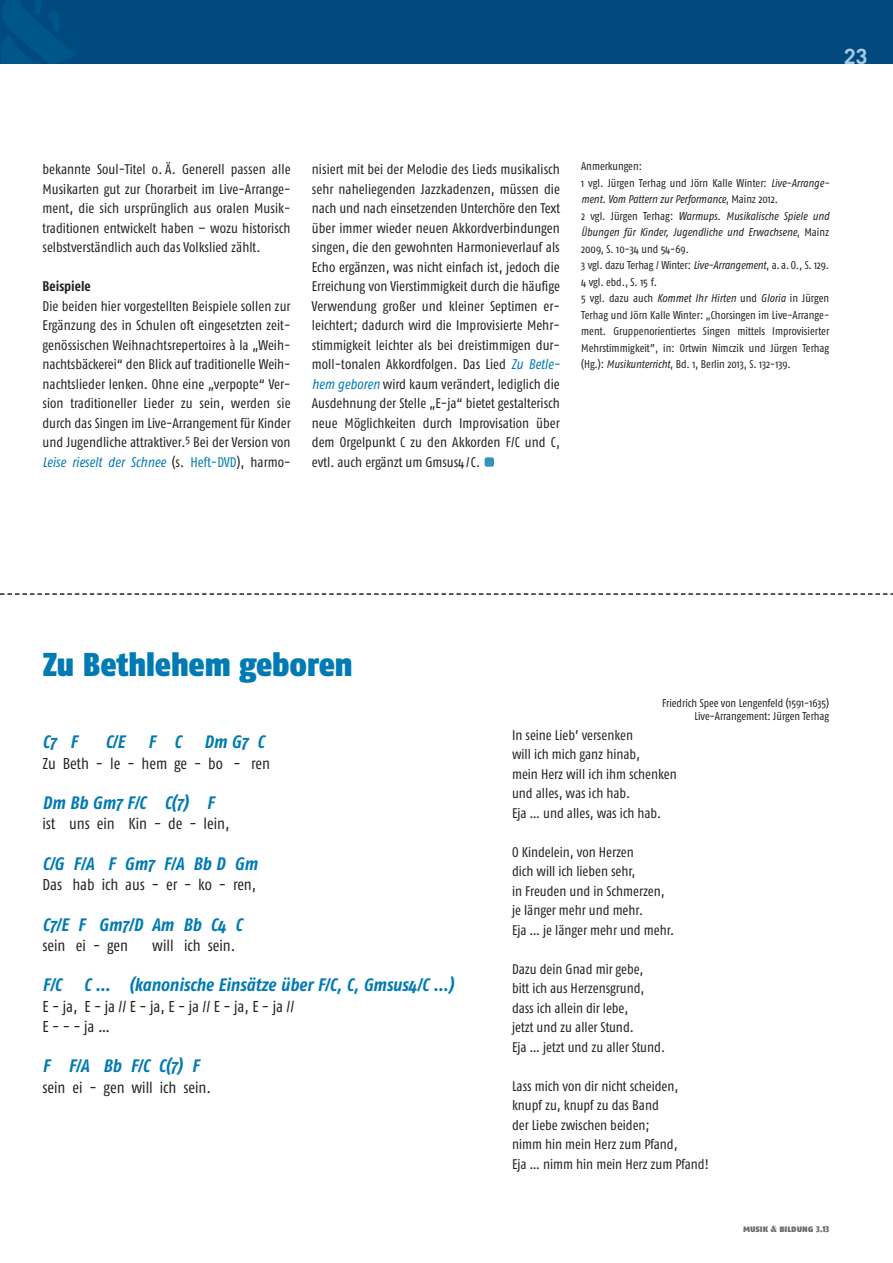
<style>
.page{position:relative;width:893px;height:1263px;background:#fff}
.page>*{position:absolute;margin:0;border:0;box-sizing:border-box;transform-origin:0 0}
.t1{font:900 33px "Fago Co";color:#007ab3}
.t2{font:700 21px "Trade Gothic";color:#a6c9e4}
.t3{font:italic 700 18px "Fago Co";color:#007ab3}
.t4{font:15.75px/20.2px "Fago Co";letter-spacing:-.005em;color:#231f20}
.t5{font:13.95px/19.5px "Fago Co";color:#231f20}
.t6{font:700 13.95px "Fago Co";color:#231f20}
.t7{font:11.25px/16.5px "Fago Co";color:#231f20}
.t8{font:9.9px "Fago Co Black Caps";letter-spacing:-.01em;color:#6c6d70}
.s1{font-style:italic;color:#007ab3}
.s2{color:#007ab3}
.s3{font-style:italic}
.s4{font-family:"Stencil";font-size:9.6px}
.s5{font-family:"Fago Co Black Lf";font-size:8.85px}
</style>
<div class="page">
<div style="left:0;top:0;width:893px;height:64px;background:#004a7f"></div>
<div style="left:485px;top:457px;width:9px;height:10px;background:#3394c4;border-radius:2px"></div>
<svg style="left:0;top:593px;width:893px;height:2px"></svg>
<h2 class="t2" style="left:844px;top:48px;width:25px">23</h2>
<p class="t5" style="left:43px;top:161px;width:250px;text-align:justify">bekannte Soul-Titel o. Ä. Generell passen alle Musikarten gut zur Chorarbeit im Live-Arrange&shy;ment, die sich ursprünglich aus oralen Musik - traditionen entwickelt haben – wozu historisch selbstverständlich auch das Volkslied zählt.</p>
<p class="t6" style="left:43px;top:281px;width:50px">Beispiele</p>
<p class="t5" style="left:43px;top:297px;width:250px;text-align:justify">Die beiden hier vorgestellten Beispiele sollen zur Ergänzung des in Schulen oft eingesetzten zeit&shy;genössischen Weihnachtsrepertoires à la „Weih&shy;nachtsbäckerei“ den Blick auf traditionelle Weih&shy;nachtslieder lenken. Ohne eine „verpopte“ Ver - sion traditioneller Lieder zu sein, werden sie durch das Singen im Live-Arrangement für Kinder und Jugendliche attraktiver.<sup>5</sup> Bei der Version von <span class="s1">Leise rieselt der Schnee</span> (s. <span class="s2">Heft-DVD</span>), harmo -</p>
<p class="t5" style="left:312px;top:161px;width:250px;text-align:justify">nisiert mit bei der Melodie des Lieds musikalisch sehr naheliegenden Jazzkadenzen, müssen die nach und nach einsetzenden Unterchöre den Text über immer wieder neuen Akkordverbindungen singen, die den gewohnten Harmonieverlauf als Echo ergänzen, was nicht einfach ist, jedoch die Erreichung von Vierstimmigkeit durch die häufige Verwendung großer und kleiner Septimen er&shy;leichtert; dadurch wird die Improvisierte Mehr&shy;stimmigkeit leichter als bei dreistimmigen dur&shy;moll-tonalen Akkordfolgen. Das Lied <span class="s1">Zu Betle&shy;hem geboren</span> wird kaum verändert, lediglich die Ausdehnung der Stelle „E-ja“ bietet gestalterisch neue Möglichkeiten durch Improvisation über dem Orgelpunkt C zu den Akkorden F/C und C, evtl. auch ergänzt um Gmsus4/C.</p>
<p class="t7" style="left:581px;top:159px;width:250px">Anmerkungen:<br>1 vgl. Jürgen Terhag und Jörn Kalle Winter: <span class="s3">Live-Arrange&shy;ment. Vom Pattern zur Performance</span>, Mainz 2012.<br>2 vgl. Jürgen Terhag: <span class="s3">Warmups. Musikalische Spiele und Übungen für Kinder, Jugendliche und Erwachsene</span>, Mainz 2009, S. 10-34 und 54-69.<br>3 vgl. dazu Terhag / Winter: <span class="s3">Live-Arrangement</span>, a. a. O., S. 129.<br>4 vgl. ebd., S. 15 f.<br>5 vgl. dazu auch <span class="s3">Kommet Ihr Hirten</span> und <span class="s3">Gloria</span> in Jürgen Terhag und Jörn Kalle Winter: „Chorsingen im Live-Arrange&shy;ment. Gruppenorientiertes Singen mittels Improvisierter Mehrstimmigkeit”, in: Ortwin Nimczik und Jürgen Terhag (Hg.): <span class="s3">Musikunterricht</span>, Bd. 1, Berlin 2013, S. 132-139.</p>
<h1 class="t1" style="left:43px;top:652px;width:312px">Zu Bethlehem geboren</h1>
<p class="t3" style="left:43px;top:735px;width:36px">C7 F</p>
<p class="t3" style="left:105px;top:735px;width:21px">C/E</p>
<p class="t3" style="left:148px;top:735px;width:34px">F C</p>
<p class="t3" style="left:204px;top:735px;width:61px">Dm G7 C</p>
<p class="t4" style="left:43px;top:754px;width:229px">Zu Beth - le - hem ge - bo - ren</p>
<p class="t3" style="left:43px;top:796px;width:173px">Dm Bb Gm7 F/C C(7) F</p>
<p class="t4" style="left:43px;top:815px;width:188px">ist uns ein Kin - de - lein,</p>
<p class="t3" style="left:43px;top:857px;width:216px">C/G F/A F Gm7 F/A Bb D Gm</p>
<p class="t4" style="left:43px;top:876px;width:215px">Das hab ich aus - er - ko - ren,</p>
<p class="t3" style="left:43px;top:918px;width:201px">C7/E F Gm7/D Am Bb C4 C</p>
<p class="t4" style="left:43px;top:937px;width:87px">sein ei - gen</p>
<p class="t4" style="left:152px;top:937px;width:85px">will ich sein.</p>
<p class="t3" style="left:43px;top:978px;width:412px">F/C C … (kanonische Einsätze über F/C, C, Gmsus4/C …)</p>
<p class="t4" style="left:43px;top:997px;width:253px">E - ja, E - ja // E - ja, E - ja // E - ja, E - ja //<br>E - - - ja …</p>
<p class="t3" style="left:43px;top:1059px;width:158px">F F/A Bb F/C C(7) F</p>
<p class="t4" style="left:43px;top:1078px;width:170px">sein ei - gen will ich sein.</p>
<p class="t7" style="left:662px;top:697px;width:168px;line-height:13.5px;text-align:right">Friedrich Spee von Lengenfeld (1591-1635)<br>Live-Arrangement: Jürgen Terhag</p>
<p class="t5" style="left:512px;top:726px;width:166px">In seine Lieb’ versenken<br>will ich mich ganz hinab,<br>mein Herz will ich ihm schenken und alles, was ich hab.<br>Eja … und alles, was ich hab.</p>
<p class="t5" style="left:512px;top:843px;width:164px">O Kindelein, von Herzen<br>dich will ich lieben sehr,<br>in Freuden und in Schmerzen, je länger mehr und mehr.<br>Eja … je länger mehr und mehr.</p>
<p class="t5" style="left:512px;top:960px;width:154px">Dazu dein Gnad mir gebe,<br>bitt ich aus Herzensgrund, dass ich allein dir lebe,<br>jetzt und zu aller Stund.<br>Eja … jetzt und zu aller Stund.</p>
<p class="t5" style="left:512px;top:1077px;width:198px">Lass mich von dir nicht scheiden, knupf zu, knupf zu das Band<br>der Liebe zwischen beiden;<br>nimm hin mein Herz zum Pfand,<br>Eja … nimm hin mein Herz zum Pfand!</p>
<p class="t8" style="left:743px;top:1225px;width:88px">musik <span class="s4">&amp;</span> bildung <span class="s5">3.13</span></p>
</div>
